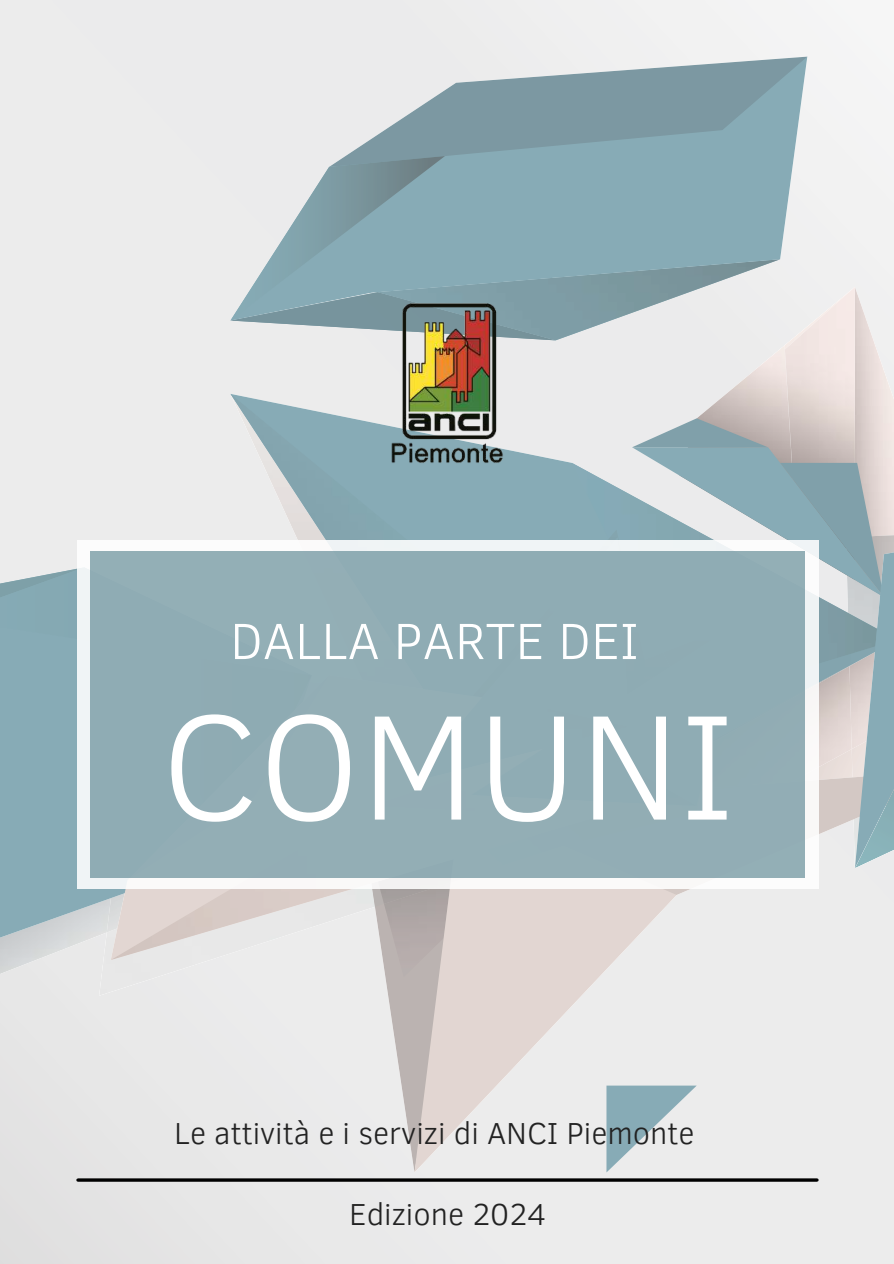
<style>
.page{position:relative;width:894px;height:1264px;background:#fff}
.page>*{position:absolute;margin:0;border:0;box-sizing:border-box;transform-origin:0 0}
.t1{font:300 152.4px "Clear Sans";color:#fff}
.t2{font:300 51.9px "Clear Sans";color:#fff}
.t3{font:300 31.2px "Clear Sans";color:#222}
</style>
<div class="page">
<div style="left:0;top:0;width:893px;height:1263px;background:#ececec"></div>
<img style="left:230px;top:320px;width:145px;height:20px">
<img style="left:519px;top:320px;width:160px;height:20px">
<img style="left:854px;top:287px;width:39px;height:107px">
<img style="left:679px;top:320px;width:105px;height:74px">
<img style="left:784px;top:287px;width:70px;height:107px">
<svg style="left:371px;top:960px;width:43px;height:212px;background:#dbd9d8"></svg>
<img style="left:384px;top:960px;width:30px;height:17px">
<svg style="left:414px;top:895px;width:282px;height:277px;background:#e5e0df"></svg>
<svg style="left:632px;top:868px;width:261px;height:27px;background:#ebeaea"></svg>
<div style="left:111px;top:960px;width:264px;height:35px;background:#ececec"></div>
<svg style="left:515px;top:394px;width:378px;height:143px;background:#ced4d7"></svg>
<img style="left:230px;top:394px;width:285px;height:147px">
<div style="left:0;top:988px;width:111px;height:41px;background:#e7e7e7"></div>
<svg style="left:0;top:675px;width:312px;height:313px;background:#acc2c8"></svg>
<img style="left:0;top:567px;width:77px;height:108px">
<img style="left:571px;top:463px;width:61px;height:74px">
<img style="left:111px;top:888px;width:483px;height:72px">
<svg style="left:632px;top:418px;width:261px;height:450px;background:#afbdc2"></svg>
<svg style="left:606px;top:1085px;width:90px;height:87px;background:#b9cbd0"></svg>
<svg style="left:230px;top:57px;width:577px;height:263px;background:#a0b7bf"></svg>
<img style="left:230px;top:156px;width:215px;height:164px">
<div style="left:77px;top:541px;width:741px;height:347px;background:#f9f8f7"></div>
<img style="left:375px;top:297px;width:144px;height:176px">
<hr style="left:78px;top:1178px;width:738px;height:3px;background:#000">
<div style="left:90px;top:551px;width:714px;height:327px;background:#8facb4"></div>
<h2 class="t2" style="left:230px;top:603px;width:409px">DALLA PARTE DEI</h2>
<h1 class="t1" style="left:160px;top:655px;width:575px">COMUNI</h1>
<p class="t3" style="left:174px;top:1110px;width:521px">Le attività e i servizi di ANCI Piemonte</p>
<p class="t3" style="left:349px;top:1191px;width:199px">Edizione 2024</p>
</div>
